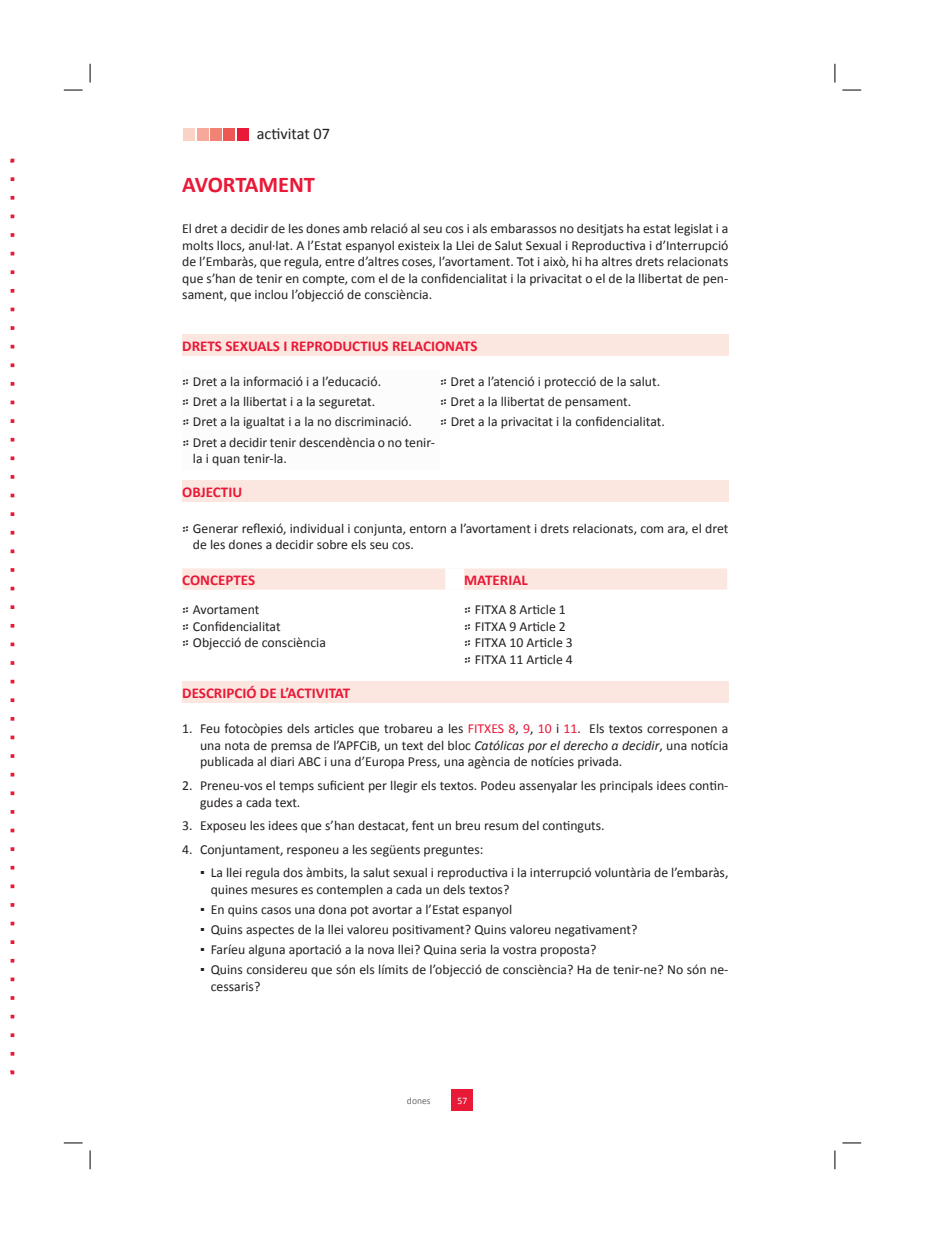
<style>
.page{position:relative;width:925px;height:1233px;background:#fff}
.page>*{position:absolute;margin:0;border:0;box-sizing:border-box;transform-origin:0 0}
.t1{font:700 22.5px "Calibri";color:#e91938}
.t2{font:16.25px "Calibri";color:#231f20}
.t3{font:700 15px "Calibri";color:#e91938}
.t4{font:13.75px/16.5px "Calibri";color:#231f20}
.t5{font:10px "Calibri";color:#6c6d70;scale:.96 1}
.t6{font:10px "Calibri";color:#fff;scale:.96 1}
.s1{font-family:"Nyala"}
.s2{color:#e91938}
.s3{font-style:italic}
.s4{font-family:"Trebuchet MS"}
</style>
<div class="page">
<svg style="left:10px;top:158px;width:5px;height:917px"></svg>
<div style="left:451px;top:1089px;width:22px;height:21px;background:#e91938"></div>
<div style="left:237px;top:127px;width:11px;height:13px;background:#e91938"></div>
<div style="left:224px;top:127px;width:11px;height:13px;background:#ed5855"></div>
<div style="left:210px;top:127px;width:11px;height:13px;background:#f18374"></div>
<div style="left:197px;top:127px;width:11px;height:13px;background:#f6a99a"></div>
<div style="left:183px;top:127px;width:11px;height:13px;background:#fbd2c6"></div>
<div style="left:182px;top:335px;width:546px;height:21px;background:#fce7e0"></div>
<div style="left:182px;top:481px;width:546px;height:21px;background:#fce7e0"></div>
<div style="left:182px;top:568px;width:545px;height:21px;background:#fce7e0"></div>
<div style="left:445px;top:568px;width:19px;height:21px;background:#fff"></div>
<div style="left:182px;top:681px;width:546px;height:21px;background:#fce7e0"></div>
<svg style="left:64px;top:89px;width:18px;height:2px"></svg>
<svg style="left:842px;top:89px;width:18px;height:2px"></svg>
<svg style="left:64px;top:1142px;width:18px;height:1px"></svg>
<svg style="left:842px;top:1142px;width:18px;height:1px"></svg>
<svg style="left:89px;top:64px;width:2px;height:18px"></svg>
<svg style="left:89px;top:1150px;width:2px;height:19px"></svg>
<svg style="left:834px;top:64px;width:1px;height:18px"></svg>
<svg style="left:834px;top:1150px;width:1px;height:19px"></svg>
<p class="t2" style="left:257px;top:123px;width:75px">activitat 07</p>
<h1 class="t1" style="left:182px;top:170px;width:134px">AVORTAMENT</h1>
<p class="t4" style="left:182px;top:220px;width:547px;text-align:justify">El dret a decidir de les dones amb relació al seu cos i als embarassos no desitjats ha estat legislat i a molts llocs, anul·lat. A l’Estat espanyol existeix la Llei de Salut Sexual i Reproductiva i d’Interrupció de l’Embaràs, que regula, entre d’altres coses, l’avortament. Tot i això, hi ha altres drets relacionats que s’han de tenir en compte, com el de la confidencialitat i la privacitat o el de la llibertat de pen&shy;sament, que inclou l’objecció de consciència.</p>
<p class="t3" style="left:182px;top:337px;width:296px">DRETS SEXUALS I REPRODUCTIUS RELACIONATS</p>
<p class="t4" style="left:182px;top:372px;width:200px"><span class="s1">።</span> Dret a la informació i a l’educació.</p>
<p class="t4" style="left:440px;top:372px;width:221px"><span class="s1">።</span> Dret a l’atenció i protecció de la salut.</p>
<p class="t4" style="left:182px;top:392px;width:194px"><span class="s1">።</span> Dret a la llibertat i a la seguretat.</p>
<p class="t4" style="left:440px;top:392px;width:193px"><span class="s1">።</span> Dret a la llibertat de pensament.</p>
<p class="t4" style="left:182px;top:413px;width:231px"><span class="s1">።</span> Dret a la igualtat i a la no discriminació.</p>
<p class="t4" style="left:440px;top:413px;width:226px"><span class="s1">።</span> Dret a la privacitat i la confidencialitat.</p>
<p class="t4" style="left:193px;top:433px;width:243px;text-indent:-11px"><span class="s1">።</span> Dret a decidir tenir descendència o no tenir&shy;la i quan tenir-la.</p>
<p class="t3" style="left:182px;top:483px;width:61px">OBJECTIU</p>
<p class="t4" style="left:193px;top:519px;width:537px;text-indent:-11px"><span class="s1">።</span> Generar reflexió, individual i conjunta, entorn a l’avortament i drets relacionats, com ara, el dret de les dones a decidir sobre els seu cos.</p>
<p class="t3" style="left:182px;top:570px;width:74px">CONCEPTES</p>
<p class="t3" style="left:464px;top:570px;width:65px">MATERIAL</p>
<p class="t4" style="left:182px;top:600px;width:145px"><span class="s1">።</span> Avortament<br><span class="s1">።</span> Confidencialitat<br><span class="s1">።</span> Objecció de consciència</p>
<p class="t4" style="left:464px;top:600px;width:110px"><span class="s1">።</span> FITXA 8 Article 1 <span class="s1">።</span> FITXA 9 Article 2 <span class="s1">።</span> FITXA 10 Article 3 <span class="s1">።</span> FITXA 11 Article 4</p>
<p class="t3" style="left:182px;top:683px;width:169px">DESCRIPCIÓ DE L’ACTIVITAT</p>
<p class="t4" style="left:200px;top:720px;width:529px;text-align:justify;text-indent:-18px">1. Feu fotocòpies dels articles que trobareu a les <span class="s2">FITXES 8</span>, <span class="s2">9</span>, <span class="s2">10</span> i <span class="s2">11</span>. Els textos corresponen a una nota de premsa de l’APFCiB, un text del bloc <span class="s3">Católicas por el derecho a decidir</span>, una notícia publicada al diari ABC i una d’Europa Press, una agència de notícies privada.</p>
<p class="t4" style="left:200px;top:776px;width:529px;text-indent:-18px">2. Preneu-vos el temps suficient per llegir els textos. Podeu assenyalar les principals idees contin&shy;gudes a cada text.</p>
<p class="t4" style="left:182px;top:816px;width:424px">3. Exposeu les idees que s’han destacat, fent un breu resum del continguts.</p>
<p class="t4" style="left:182px;top:840px;width:302px">4. Conjuntament, responeu a les següents preguntes:</p>
<p class="t4" style="left:210px;top:863px;width:519px;text-indent:-11px"><span class="s4">▪</span> La llei regula dos àmbits, la salut sexual i reproductiva i la interrupció voluntària de l’embaràs, quines mesures es contemplen a cada un dels textos?</p>
<p class="t4" style="left:200px;top:900px;width:313px"><span class="s4">▪</span> En quins casos una dona pot avortar a l’Estat espanyol</p>
<p class="t4" style="left:200px;top:920px;width:439px"><span class="s4">▪</span> Quins aspectes de la llei valoreu positivament? Quins valoreu negativament?</p>
<p class="t4" style="left:200px;top:940px;width:398px"><span class="s4">▪</span> Faríeu alguna aportació a la nova llei? Quina seria la vostra proposta?</p>
<p class="t4" style="left:210px;top:960px;width:519px;text-indent:-11px"><span class="s4">▪</span> Quins considereu que són els límits de l’objecció de consciència? Ha de tenir-ne? No són ne&shy;cessaris?</p>
<p class="t5" style="left:407px;top:1094px;width:26px">dones</p>
<p class="t6" style="left:457px;top:1094px;width:12px">57</p>
</div>
